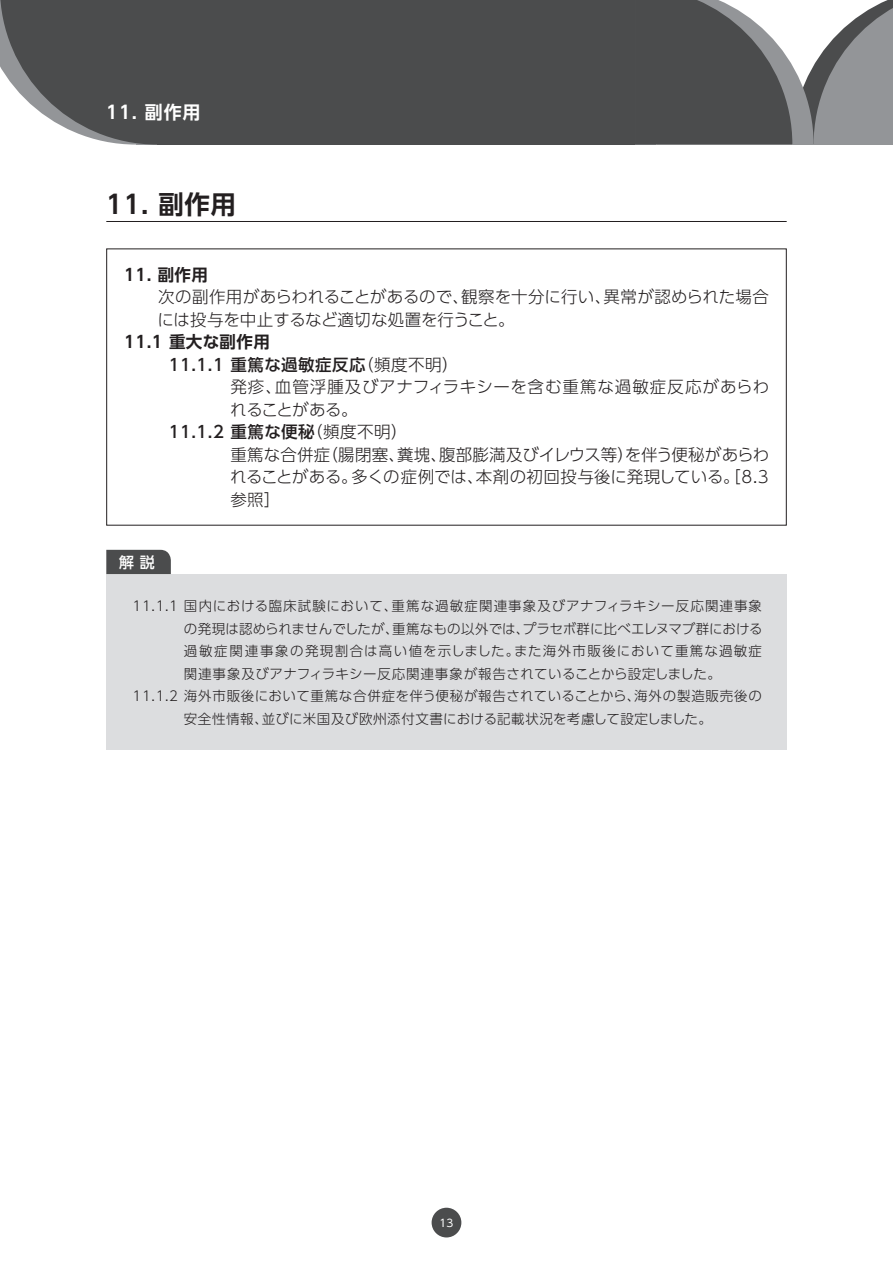
<style>
.page{position:relative;width:893px;height:1263px;background:#fff}
.page>*{position:absolute;margin:0;border:0;box-sizing:border-box;transform-origin:0 0}
.t1{font:700 25.5px "UD Shin Go Pr 6 De";color:#231f20}
.t2{font:700 18px "UD Shin Go Pr 6 De";color:#fff}
.t3{font:300 16.5px/22.5px "UD Shin Go Pr 6";letter-spacing:.01em;color:#231f20}
.t4{font:500 16.5px "UD Shin Go Pr 6";letter-spacing:.03em;color:#231f20}
.t5{font:300 16.5px "UD Shin Go Pr 6";letter-spacing:.055em;color:#231f20}
.t6{font:700 16.5px "UD Shin Go Pr 6 De";letter-spacing:.025em;color:#231f20}
.t7{font:300 16.5px "UD Shin Go Pr 6";letter-spacing:-.035em;color:#231f20}
.t8{font:500 15px "UD Shin Go Pr 6";color:#fff}
.t9{font:300 13.5px "UD Shin Go Pr 6";letter-spacing:.045em;color:#231f20}
.t10{font:300 13.5px "UD Shin Go Pr 6";letter-spacing:.075em;color:#231f20}
.t11{font:300 13.5px "UD Shin Go Pr 6";letter-spacing:.005em;color:#231f20}
.t12{font:300 13.5px "UD Shin Go Pr 6";letter-spacing:.095em;color:#231f20}
.t13{font:300 13.5px "UD Shin Go Pr 6";letter-spacing:.025em;color:#231f20}
.t14{font:10.5px "UD Shin Go Pr 6";color:#fff}
.s1{font-weight:300}
</style>
<div class="page">
<div style="left:157px;top:0;width:250px;height:145px;background:#4b4c4d"></div>
<svg style="left:0;top:0;width:157px;height:145px;background:#6a6b6c"></svg>
<div style="left:385px;top:0;width:250px;height:145px;background:#4b4c4d"></div>
<svg style="left:635px;top:0;width:258px;height:145px;background:#797a7c"></svg>
<hr style="left:106px;top:221px;width:681px;height:1px;background:#231f20">
<div style="left:106px;top:574px;width:681px;height:175px;background:#dcdddf"></div>
<div style="left:106px;top:550px;width:65px;height:24px;background:#4b4c4d"></div>
<div style="left:432px;top:1208px;width:29px;height:29px;background:#4b4c4d;border-radius:50%"></div>
<p class="t2" style="left:106px;top:97px;width:96px">11. 副作用</p>
<h1 class="t1" style="left:106px;top:183px;width:131px">11. 副作用</h1>
<p class="t6" style="left:124px;top:261px;width:86px">11. 副作用</p>
<p class="t3" style="left:157px;top:285px;width:613px">次の副作用があらわれることがあるので、観察を十分に行い、異常が認められた場合には投与を中止するなど適切な処置を行うこと。</p>
<p class="t6" style="left:124px;top:329px;width:147px">11.1 重大な副作用</p>
<p class="t4" style="left:169px;top:351px;width:291px">11.1.1 重篤な過敏症反応<span class="s1">（頻度不明）</span></p>
<p class="t5" style="left:230px;top:374px;width:540px">発疹、血管浮腫及びアナフィラキシーを含む重篤な過敏症反応があらわ</p>
<p class="t7" style="left:230px;top:396px;width:129px">れることがある。</p>
<p class="t4" style="left:169px;top:419px;width:240px">11.1.2 重篤な便秘<span class="s1">（頻度不明）</span></p>
<p class="t3" style="left:230px;top:443px;width:540px">重篤な合併症（腸閉塞、糞塊、腹部膨満及びイレウス等）を伴う便秘があらわ</p>
<p class="t3" style="left:230px;top:465px;width:540px">れることがある。多くの症例では、本剤の初回投与後に発現している。［8.3</p>
<p class="t3" style="left:230px;top:488px;width:52px">参照］</p>
<p class="t8" style="left:119px;top:550px;width:37px">解 説</p>
<p class="t10" style="left:133px;top:595px;width:631px">11.1.1 国内における臨床試験において、重篤な過敏症関連事象及びアナフィラキシー反応関連事象</p>
<p class="t11" style="left:184px;top:618px;width:580px">の発現は認められませんでしたが、重篤なもの以外では、プラセボ群に比べエレヌマブ群における</p>
<p class="t12" style="left:184px;top:640px;width:580px">過敏症関連事象の発現割合は高い値を示しました。また海外市販後において重篤な過敏症</p>
<p class="t9" style="left:184px;top:663px;width:539px">関連事象及びアナフィラキシー反応関連事象が報告されていることから設定しました。</p>
<p class="t9" style="left:133px;top:685px;width:631px">11.1.2 海外市販後において重篤な合併症を伴う便秘が報告されていることから、海外の製造販売後の</p>
<p class="t13" style="left:184px;top:708px;width:530px">安全性情報、並びに米国及び欧州添付文書における記載状況を考慮して設定しました。</p>
<p class="t14" style="left:440px;top:1214px;width:15px">13</p>
</div>
